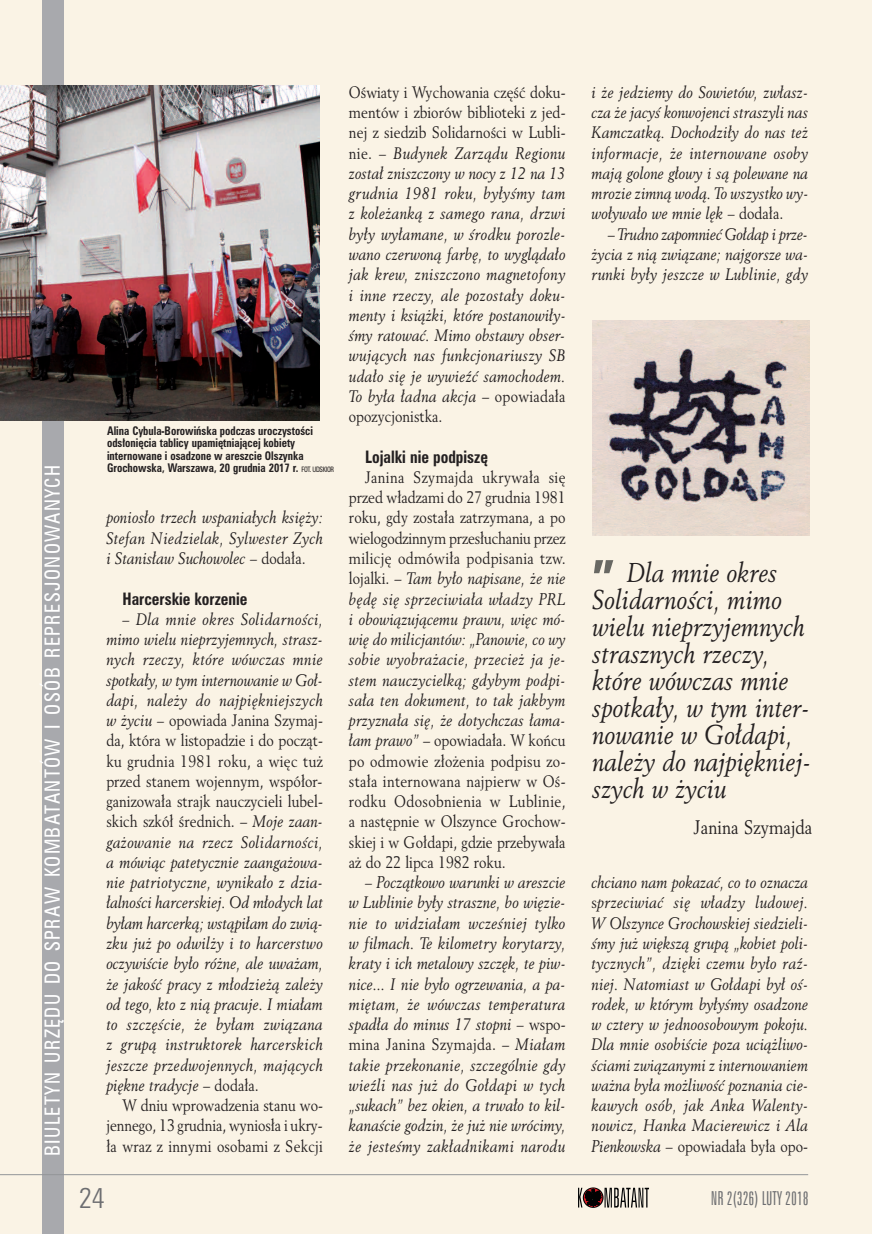
<style>
.page{position:relative;width:872px;height:1234px;background:#fff}
.page>*{position:absolute;margin:0;border:0;box-sizing:border-box;transform-origin:0 0}
.t1{font:67.8px "Zurich Cn EU Bold";color:#686863;scale:.87 1}
.t2{font:28.5px "Zurich Lt Cn EU Normal";color:#6c6d70}
.t3{font:27px/27px "Revival 565 EU Italic";color:#231f20;scale:.87 1}
.t4{font:21px "Zurich Cn EU Normal";letter-spacing:.07em;color:#fff;scale:.92 1}
.t5{font:19.5px "Revival 565 EU Normal";color:#231f20;scale:.87 1}
.t6{font:19.2px "Zurich Lt X Cn EU Normal";color:#6c6d70}
.t7{font:17.25px "Zurich Cn EU Bold";color:#231f20;scale:.9 1}
.t8{font:16.5px/20.2px "Revival 565 EU Italic";letter-spacing:.015em;color:#231f20;text-align:justify;scale:.87 1}
.t9{font:16.5px/20.2px "Revival 565 EU Normal";color:#231f20;text-align:justify;scale:.87 1}
.t10{font:16.5px "Revival 565 EU Normal";letter-spacing:.02em;color:#231f20;scale:.87 1}
.t11{font:12px/12.3px "Zurich Cn EU Bold";color:#231f20;scale:.9 1}
.s1{font-family:"Zurich Cn EU Normal";font-size:7.5px}
.s2{font-family:"Revival 565 EU Normal"}
.s3{font-family:"Revival 565 EU Italic"}
</style>
<div class="page">
<div style="left:0;top:0;width:872px;height:1233px;background:#faf3e5"></div>
<div style="left:43px;top:0;width:21px;height:1233px;background:#a8a9ad"></div>
<hr style="left:0;top:1173px;width:808px;height:1px;background:#939598">
<img style="left:0;top:85px;width:319px;height:335px">
<img style="left:592px;top:320px;width:217px;height:215px">
<svg style="left:578px;top:1187px;width:71px;height:20px"></svg>
<p class="t4" style="left:40px;top:1155px;width:752px;rotate:-90deg">BIULETYN URZĘDU DO SPRAW KOMBATANTÓW I OSÓB REPRESJONOWANYCH</p>
<p class="t11" style="left:107px;top:424px;width:254px">Alina Cybula-Borowińska podczas uroczystości odsłonięcia tablicy upamiętniającej kobiety internowane i osadzone w areszcie Olszynka Grochowska, Warszawa, 20 grudnia 2017 r. <span class="s1">FOT. UDSKIOR</span></p>
<p class="t8" style="left:106px;top:508px;width:250px">poniosło trzech wspaniałych księży:<br>Stefan Niedzielak, Sylwester Zych i Stanisław Suchowolec – <span class="s2">dodała.</span></p>
<p class="t7" style="left:122px;top:587px;width:140px">Harcerskie korzenie</p>
<p class="t8" style="left:106px;top:609px;width:250px;text-indent:16px">– Dla mnie okres Solidarności, mimo wielu nieprzyjemnych, strasz&shy;nych rzeczy, które wówczas mnie spotkały, w tym internowanie w Goł&shy;dapi, należy do najpiękniejszych</p>
<p class="t9" style="left:106px;top:710px;width:250px"><span class="s3">w życiu –</span> opowiada Janina Szymaj&shy;da, która w listopadzie i do począt&shy;ku grudnia 1981 roku, a więc tuż przed stanem wojennym, współor&shy;ganizowała strajk nauczycieli lubel&shy;skich szkół średnich. – <span class="s3">Moje zaan-</span></p>
<p class="t8" style="left:106px;top:832px;width:250px">gażowanie na rzecz Solidarności, a mówiąc patetycznie zaangażowa&shy;nie patriotyczne, wynikało z dzia&shy;łalności harcerskiej. Od młodych lat byłam harcerką; wstąpiłam do zwią&shy;zku już po odwilży i to harcerstwo oczywiście było różne, ale uważam, że jakość pracy z młodzieżą zależy od tego, kto z nią pracuje. I miałam to szczęście, że byłam związana z grupą instruktorek harcerskich jeszcze przedwojennych, mających piękne tradycje <span class="s2">– dodała.</span></p>
<p class="t9" style="left:106px;top:1095px;width:250px;text-indent:16px">W dniu wprowadzenia stanu wo&shy;jennego, 13 grudnia, wyniosła i ukry&shy;ła wraz z innymi osobami z Sekcji</p>
<h2 class="t2" style="left:79px;top:1179px;width:28px">24</h2>
<p class="t9" style="left:349px;top:83px;width:250px">Oświaty i Wychowania część doku&shy;mentów i zbiorów biblioteki z jed&shy;nej z siedzib Solidarności w Lubli-</p>
<p class="t8" style="left:349px;top:143px;width:251px"><span class="s2">nie.</span> – Budynek Zarządu Regionu został zniszczony w nocy z 12 na 13 grudnia 1981 roku, byłyśmy tam z koleżanką z samego rana, drzwi były wyłamane, w środku porozle&shy;wano czerwoną farbę, to wyglądało jak krew, zniszczono magnetofony i inne rzeczy, ale pozostały doku&shy;menty i książki, które postanowiły&shy;śmy ratować. Mimo obstawy obser&shy;wujących nas funkcjonariuszy SB udało się je wywieźć samochodem.<br>To była ładna akcja <span class="s2">– opowiadała</span></p>
<p class="t9" style="left:349px;top:407px;width:109px">opozycjonistka.</p>
<p class="t7" style="left:365px;top:445px;width:138px">Lojalki nie podpiszę</p>
<p class="t9" style="left:349px;top:467px;width:250px;text-indent:16px">Janina Szymajda ukrywała się przed władzami do 27 grudnia 1981 roku, gdy została zatrzymana, a po wielogodzinnym przesłuchaniu przez milicję odmówiła podpisania tzw.</p>
<p class="t8" style="left:349px;top:569px;width:250px"><span class="s2">lojalki. –</span> Tam było napisane, że nie będę się sprzeciwiała władzy PRL i obowiązującemu prawu, więc mó&shy;wię do milicjantów: „Panowie, co wy sobie wyobrażacie, przecież ja je&shy;stem nauczycielką; gdybym podpi&shy;sała ten dokument, to tak jakbym przyznała się, że dotychczas łama-</p>
<p class="t9" style="left:349px;top:731px;width:250px"><span class="s3">łam prawo”</span> – opowiadała. W końcu po odmowie złożenia podpisu zo&shy;stała internowana najpierw w Oś&shy;rodku Odosobnienia w Lublinie, a następnie w Olszynce Grochow&shy;skiej i w Gołdapi, gdzie przebywała aż do 22 lipca 1982 roku.</p>
<p class="t8" style="left:349px;top:872px;width:251px;text-indent:16px">– Początkowo warunki w areszcie w Lublinie były straszne, bo więzie&shy;nie to widziałam wcześniej tylko w filmach. Te kilometry korytarzy, kraty i ich metalowy szczęk, te piw&shy;nice... I nie było ogrzewania, a pa&shy;miętam, że wówczas temperatura spadła do minus 17 stopni – <span class="s2">wspo-</span></p>
<p class="t10" style="left:349px;top:1034px;width:250px">mina Janina Szymajda. – <span class="s3">Miałam</span></p>
<p class="t8" style="left:349px;top:1055px;width:250px">takie przekonanie, szczególnie gdy wieźli nas już do Gołdapi w tych „sukach” bez okien, a trwało to kil&shy;kanaście godzin, że już nie wrócimy, że jesteśmy zakładnikami narodu</p>
<p class="t8" style="left:591px;top:83px;width:251px">i że jedziemy do Sowietów, zwłasz&shy;cza że jacyś konwojenci straszyli nas Kamczatką. Dochodziły do nas też informacje, że internowane osoby mają golone głowy i są polewane na mrozie zimną wodą. To wszystko wy&shy;woływało we mnie lęk – <span class="s2">dodała.</span></p>
<p class="t8" style="left:591px;top:224px;width:250px;text-indent:16px"><span class="s2">–</span> Trudno zapomnieć Gołdap i prze&shy;życia z nią związane; najgorsze wa&shy;runki były jeszcze w Lublinie, gdy</p>
<h1 class="t1" style="left:592px;top:542px;width:28px">”</h1>
<h3 class="t3" style="left:592px;top:560px;width:253px;text-indent:35px">Dla mnie okres<br>Solidarności, mimo wielu nieprzyjemnych strasznych rzeczy, które wówczas mnie spotkały, w tym inter&shy;nowanie w Gołdapi, należy do najpiękniej&shy;szych w życiu</h3>
<p class="t5" style="left:694px;top:815px;width:138px">Janina Szymajda</p>
<p class="t8" style="left:591px;top:872px;width:250px">chciano nam pokazać, co to oznacza <span class="s2">s</span>przeciwiać się władzy ludowej.<br>W Olszynce Grochowskiej siedzieli&shy;śmy już większą grupą „kobiet poli&shy;tycznych”, dzięki czemu było raź&shy;niej. Natomiast w Gołdapi był oś&shy;rodek, w którym byłyśmy osadzone w cztery w jednoosobowym pokoju.<br>Dla mnie osobiście poza uciążliwo&shy;ściami związanymi z internowaniem ważna była możliwość poznania cie&shy;kawych osób, jak Anka Walenty&shy;nowicz, Hanka Macierewicz i Ala</p>
<p class="t9" style="left:591px;top:1136px;width:250px"><span class="s3">Pienkowska –</span> opowiadała była opo-</p>
<p class="t6" style="left:710px;top:1186px;width:100px">NR 2(326) LUTY 2018</p>
</div>
